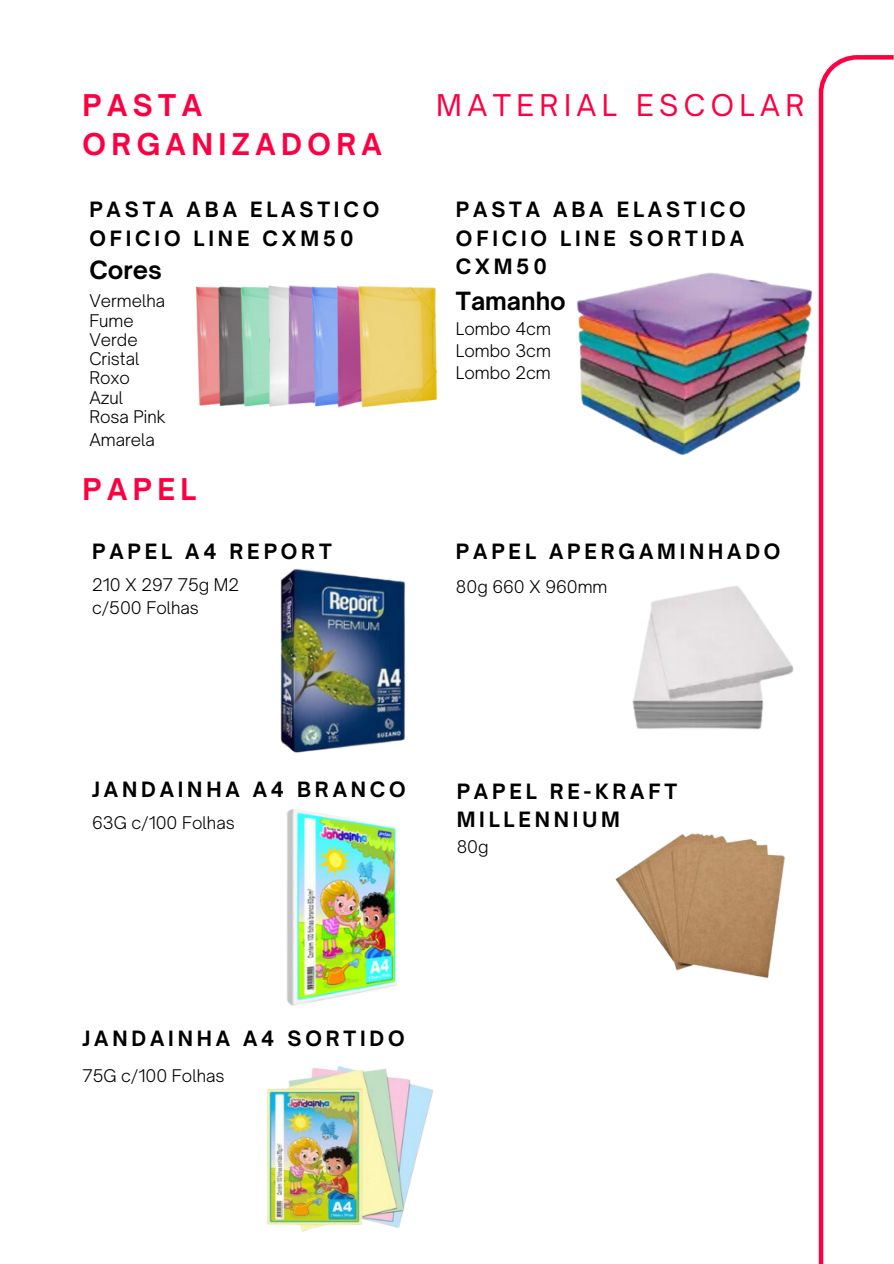
<style>
.page{position:relative;width:894px;height:1264px;background:#fff}
.page>*{position:absolute;margin:0;border:0;box-sizing:border-box;transform-origin:0 0}
.t1{font:700 28.65px "Open Sauce One";letter-spacing:.19em;color:#fc0042}
.t2{font:28.65px "Open Sauce One";letter-spacing:.19em;color:#fc0042}
.t3{font:700 24px "Open Sauce One";color:#000}
.t4{font:700 20.25px/28.2px "Open Sauce One";letter-spacing:.19em;color:#000}
.t5{font:300 16.65px/22.6px "Open Sauce One";color:#000}
</style>
<div class="page">
<svg style="left:818px;top:55px;width:75px;height:1208px"></svg>
<img style="left:196px;top:285px;width:242px;height:123px">
<img style="left:577px;top:239px;width:244px;height:230px">
<img style="left:280px;top:568px;width:126px;height:185px">
<img style="left:287px;top:809px;width:110px;height:197px">
<img style="left:267px;top:1066px;width:167px;height:166px">
<img style="left:632px;top:586px;width:162px;height:144px">
<img style="left:615px;top:833px;width:170px;height:146px">
<h1 class="t1" style="left:82px;top:87px;width:121px">PASTA</h1>
<p class="t2" style="left:436px;top:87px;width:369px">MATERIAL ESCOLAR</p>
<h1 class="t1" style="left:82px;top:126px;width:301px">ORGANIZADORA</h1>
<h2 class="t4" style="left:89px;top:195px;width:291px">PASTA ABA ELASTICO<br>OFICIO LINE CXM50</h2>
<h4 class="t3" style="left:89px;top:255px;width:74px">Cores</h4>
<h4 class="t5" style="left:89px;top:289px;width:77px">Vermelha</h4>
<p class="t5" style="left:89px;top:309px;width:46px">Fume</p>
<h3 class="t5" style="left:89px;top:328px;width:50px">Verde</h3>
<p class="t5" style="left:89px;top:347px;width:52px">Cristal</p>
<h3 class="t5" style="left:89px;top:367px;width:42px">Roxo</h3>
<p class="t5" style="left:89px;top:386px;width:35px">Azul</p>
<p class="t5" style="left:89px;top:405px;width:78px">Rosa Pink</p>
<p class="t5" style="left:89px;top:428px;width:67px">Amarela</p>
<p class="t1" style="left:82px;top:471px;width:115px">PAPEL</p>
<p class="t4" style="left:92px;top:537px;width:241px">PAPEL A4 REPORT</p>
<p class="t5" style="left:92px;top:573px;width:148px">210 X 297 75g M2 c/500 Folhas</p>
<p class="t4" style="left:456px;top:195px;width:291px;text-align:justify">PASTA ABA ELASTICO OFICIO LINE SORTIDA CXM50</p>
<p class="t3" style="left:456px;top:286px;width:111px">Tamanho</p>
<p class="t5" style="left:456px;top:317px;width:96px">Lombo 4cm</p>
<p class="t5" style="left:456px;top:339px;width:96px">Lombo 3cm</p>
<p class="t5" style="left:456px;top:361px;width:96px">Lombo 2cm</p>
<p class="t4" style="left:456px;top:537px;width:326px">PAPEL APERGAMINHADO</p>
<p class="t5" style="left:456px;top:575px;width:153px">80g 660 X 960mm</p>
<h1 class="t4" style="left:92px;top:775px;width:315px">JANDAINHA A4 BRANCO</h1>
<h4 class="t5" style="left:92px;top:810px;width:144px">63G c/100 Folhas</h4>
<p class="t4" style="left:456px;top:777px;width:222px">PAPEL RE-KRAFT<br>MILLENNIUM</p>
<h4 class="t5" style="left:456px;top:835px;width:33px">80g</h4>
<h4 class="t4" style="left:82px;top:1024px;width:323px">JANDAINHA A4 SORTIDO</h4>
<p class="t5" style="left:82px;top:1063px;width:143px">75G c/100 Folhas</p>
</div>
